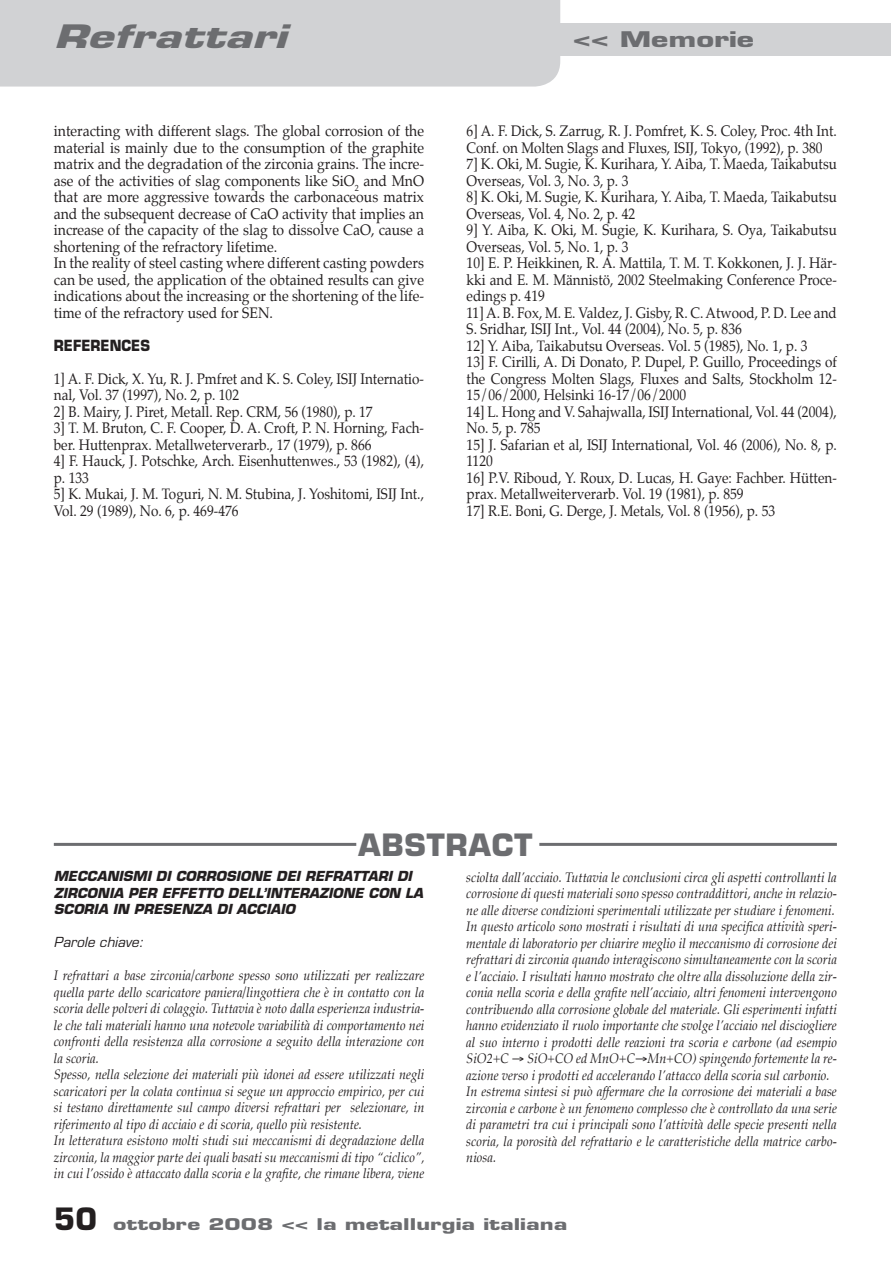
<style>
.page{position:relative;width:891px;height:1263px;background:#fff}
.page>*{position:absolute;margin:0;border:0;box-sizing:border-box;transform-origin:0 0}
.t1{font:italic 700 31.5px "Eurostile";color:#6c6d70;scale:1.43 1}
.t2{font:700 30px "Eurostile";letter-spacing:.03em;color:#6c6d70}
.t3{font:700 21px "Eurostile";color:#6c6d70;scale:1.43 1}
.t4{font:700 15.75px "Eurostile";color:#6c6d70;scale:1.43 1}
.t5{font:15px/16.5px "Palatino";color:#231f20;scale:.9 1}
.t6{font:15px/16.5px "Palatino";color:#231f20;scale:.93 1}
.t7{font:700 15px "Eurostile";color:#231f20;scale:.9 1}
.t8{font:italic 13.5px/16.5px "Palatino";letter-spacing:.005em;color:#231f20;scale:.93 1}
.t9{font:italic 700 13.5px/16.5px "Eurostile";color:#231f20}
.t10{font:italic 13.5px "Eurostile";color:#231f20}
.s1{font-size:30px;color:#231f20}
</style>
<div class="page">
<div style="left:0;top:24px;width:890px;height:32px;background:#d1d2d4"></div>
<div style="left:0;top:0;width:560px;height:87px;background:#d1d2d4"></div>
<hr style="left:54px;top:843px;width:302px;height:3px;background:#6c6d70">
<hr style="left:539px;top:843px;width:297px;height:3px;background:#6c6d70">
<h1 class="t1" style="left:54px;top:17px;width:164px">Refrattari</h1>
<h3 class="t3" style="left:572px;top:26px;width:128px">&lt;&lt; Memorie</h3>
<p class="t6" style="left:54px;top:123px;width:399px">interacting with different slags. The global corrosion of the material is mainly due to the consumption of the graphite matrix and the degradation of the zirconia grains. The incre&shy;ase of the activities of slag components like SiO<sub>2</sub> and MnO that are more aggressive towards the carbonaceous matrix and the subsequent decrease of CaO activity that implies an increase of the capacity of the slag to dissolve CaO, cause a shortening of the refractory lifetime.<br>In the reality of steel casting where different casting powders can be used, the application of the obtained results can give indications about the increasing or the shortening of the life&shy;time of the refractory used for SEN.</p>
<p class="t7" style="left:54px;top:336px;width:108px">REFERENCES</p>
<p class="t5" style="left:54px;top:370px;width:413px">1] A. F. Dick, X. Yu, R. J. Pmfret and K. S. Coley, ISIJ Internatio&shy;nal, Vol. 37 (1997), No. 2, p. 102<br>2] B. Mairy, J. Piret, Metall. Rep. CRM, 56 (1980), p. 17<br>3] T. M. Bruton, C. F. Cooper, D. A. Croft, P. N. Horning, Fach&shy;ber. Huttenprax. Metallweterverarb., 17 (1979), p. 866<br>4] F. Hauck, J. Potschke, Arch. Eisenhuttenwes., 53 (1982), (4), p. 133<br>5] K. Mukai, J. M. Toguri, N. M. Stubina, J. Yoshitomi, ISIJ Int., Vol. 29 (1989), No. 6, p. 469-476</p>
<p class="t5" style="left:466px;top:123px;width:413px">6] A. F. Dick, S. Zarrug, R. J. Pomfret, K. S. Coley, Proc. 4th Int.<br>Conf. on Molten Slags and Fluxes, ISIJ, Tokyo, (1992), p. 380<br>7] K. Oki, M. Sugie, K. Kurihara, Y. Aiba, T. Maeda, Taikabutsu Overseas, Vol. 3, No. 3, p. 3<br>8] K. Oki, M. Sugie, K. Kurihara, Y. Aiba, T. Maeda, Taikabutsu Overseas, Vol. 4, No. 2, p. 42<br>9] Y. Aiba, K. Oki, M. Sugie, K. Kurihara, S. Oya, Taikabutsu Overseas, Vol. 5, No. 1, p. 3<br>10] E. P. Heikkinen, R. A. Mattila, T. M. T. Kokkonen, J. J. Här&shy;kki and E. M. Männistö, 2002 Steelmaking Conference Proce&shy;edings p. 419<br>11] A. B. Fox, M. E. Valdez, J. Gisby, R. C. Atwood, P. D. Lee and S. Sridhar, ISIJ Int., Vol. 44 (2004), No. 5, p. 836<br>12] Y. Aiba, Taikabutsu Overseas. Vol. 5 (1985), No. 1, p. 3<br>13] F. Cirilli, A. Di Donato, P. Dupel, P. Guillo, Proceedings of the Congress Molten Slags, Fluxes and Salts, Stockholm 12- 15/06/2000, Helsinki 16-17/06/2000<br>14] L. Hong and V. Sahajwalla, ISIJ International, Vol. 44 (2004), No. 5, p. 785<br>15] J. Safarian et al, ISIJ International, Vol. 46 (2006), No. 8, p.<br>1120<br>16] P.V. Riboud, Y. Roux, D. Lucas, H. Gaye: Fachber. Hütten&shy;prax. Metallweiterverarb. Vol. 19 (1981), p. 859<br>17] R.E. Boni, G. Derge, J. Metals, Vol. 8 (1956), p. 53</p>
<h2 class="t2" style="left:358px;top:827px;width:175px">ABSTRACT</h2>
<p class="t9" style="left:54px;top:868px;width:370px">MECCANISMI DI CORROSIONE DEI REFRATTARI DI<br>ZIRCONIA PER EFFETTO DELL’INTERAZIONE CON LA<br>SCORIA IN PRESENZA DI ACCIAIO</p>
<p class="t10" style="left:54px;top:934px;width:91px">Parole chiave:</p>
<p class="t8" style="left:54px;top:967px;width:400px">I refrattari a base zirconia/carbone spesso sono utilizzati per realizzare quella parte dello scaricatore paniera/lingottiera che è in contatto con la scoria delle polveri di colaggio. Tuttavia è noto dalla esperienza industria&shy;le che tali materiali hanno una notevole variabilità di comportamento nei confronti della resistenza alla corrosione a seguito della interazione con la scoria.<br>Spesso, nella selezione dei materiali più idonei ad essere utilizzati negli scaricatori per la colata continua si segue un approccio empirico, per cui si testano direttamente sul campo diversi refrattari per selezionare, in riferimento al tipo di acciaio e di scoria, quello più resistente.<br>In letteratura esistono molti studi sui meccanismi di degradazione della zirconia, la maggior parte dei quali basati su meccanismi di tipo “ciclico”, in cui l’ossido è attaccato dalla scoria e la grafite, che rimane libera, viene</p>
<p class="t8" style="left:466px;top:869px;width:400px">sciolta dall’acciaio. Tuttavia le conclusioni circa gli aspetti controllanti la corrosione di questi materiali sono spesso contraddittori, anche in relazio&shy;ne alle diverse condizioni sperimentali utilizzate per studiare i fenomeni.<br>In questo articolo sono mostrati i risultati di una specifica attività speri&shy;mentale di laboratorio per chiarire meglio il meccanismo di corrosione dei refrattari di zirconia quando interagiscono simultaneamente con la scoria e l’acciaio. I risultati hanno mostrato che oltre alla dissoluzione della zir&shy;conia nella scoria e della grafite nell’acciaio, altri fenomeni intervengono contribuendo alla corrosione globale del materiale. Gli esperimenti infatti hanno evidenziato il ruolo importante che svolge l’acciaio nel disciogliere al suo interno i prodotti delle reazioni tra scoria e carbone (ad esempio SiO2+C → SiO+CO ed MnO+C→Mn+CO) spingendo fortemente la re&shy;azione verso i prodotti ed accelerando l’attacco della scoria sul carbonio.<br>In estrema sintesi si può affermare che la corrosione dei materiali a base zirconia e carbone è un fenomeno complesso che è controllato da una serie di parametri tra cui i principali sono l’attività delle specie presenti nella scoria, la porosità del refrattario e le caratteristiche della matrice carbo&shy;niosa.</p>
<p class="t4" style="left:54px;top:1215px;width:360px"><span class="s1">50</span> ottobre 2008 &lt;&lt; la metallurgia italiana</p>
</div>
